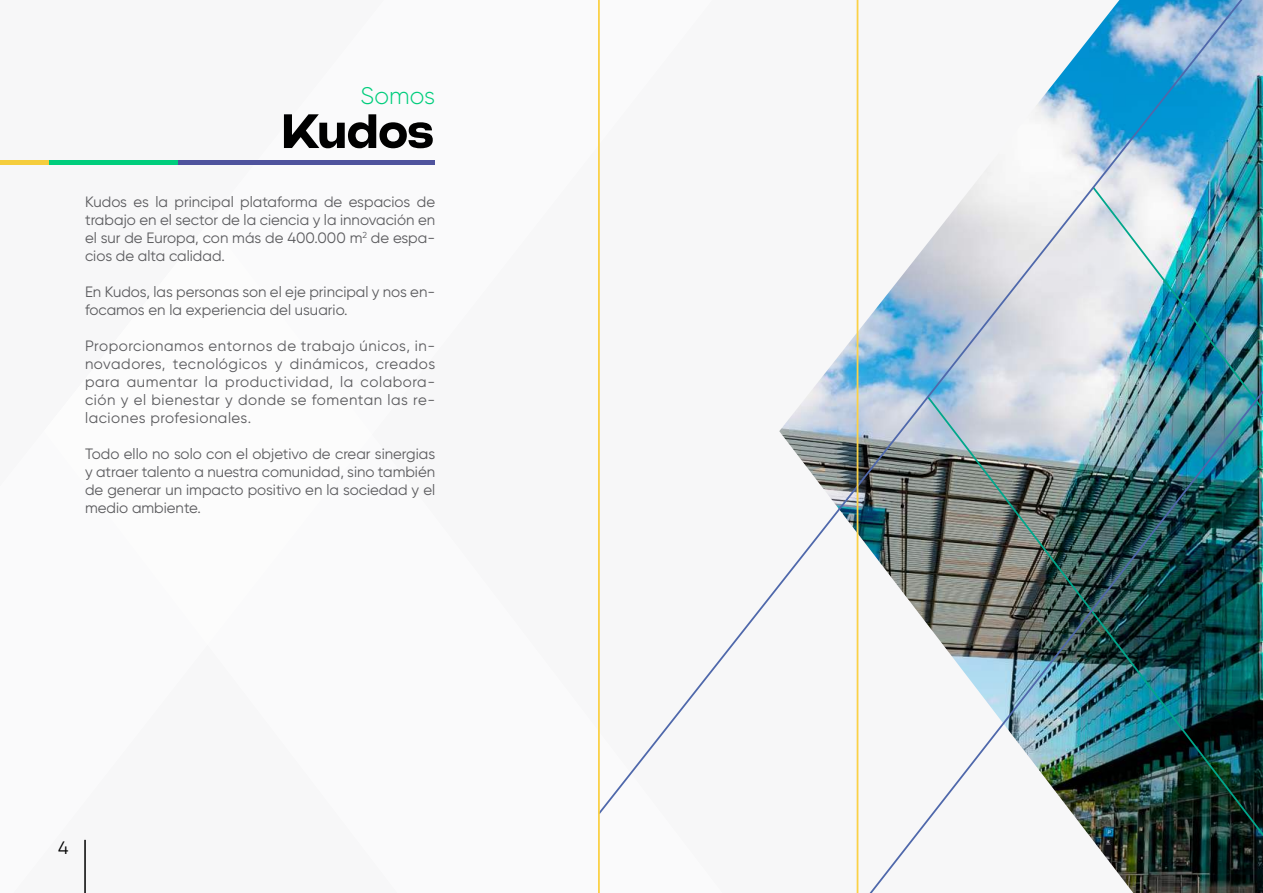
<style>
.page{position:relative;width:1263px;height:893px;background:#fff}
.page>*{position:absolute;margin:0;border:0;box-sizing:border-box;transform-origin:0 0}
.t1{font:300 24px "Gilroy";color:#00cd7c}
.t2{font:18px "Gilroy";color:#000}
.t3{font:15px/18px "Gilroy";color:#5b5b5e;text-align:justify}
</style>
<div class="page">
<img style="left:858px;top:0;width:405px;height:893px">
<svg style="left:598px;top:0;width:260px;height:893px"></svg>
<hr style="left:0;top:161px;width:49px;height:4px;background:#f5cd3d">
<hr style="left:49px;top:161px;width:130px;height:4px;background:#00cd7c">
<hr style="left:179px;top:161px;width:256px;height:4px;background:#4f539d">
<hr style="left:84px;top:840px;width:2px;height:53px;background:#000">
<svg style="left:284px;top:114px;width:149px;height:34px"></svg>
<h1 class="t1" style="left:360px;top:85px;width:76px">Somos</h1>
<p class="t3" style="left:85px;top:194px;width:352px">Kudos es la principal plataforma de espacios de trabajo en el sector de la ciencia y la innovación en el sur de Europa, con más de 400.000 m<sup>2</sup> de espa&shy;cios de alta calidad.</p>
<p class="t3" style="left:85px;top:284px;width:352px">En Kudos, las personas son el eje principal y nos en&shy;focamos en la experiencia del usuario.</p>
<p class="t3" style="left:85px;top:338px;width:352px">Proporcionamos entornos de trabajo únicos, in&shy;novadores, tecnológicos y dinámicos, creados para aumentar la productividad, la colabora&shy;ción y el bienestar y donde se fomentan las re&shy;laciones profesionales.</p>
<p class="t3" style="left:85px;top:446px;width:352px">Todo ello no solo con el objetivo de crear sinergias y atraer talento a nuestra comunidad, sino también de generar un impacto positivo en la sociedad y el medio ambiente.</p>
<p class="t2" style="left:58px;top:840px;width:12px">4</p>
</div>
